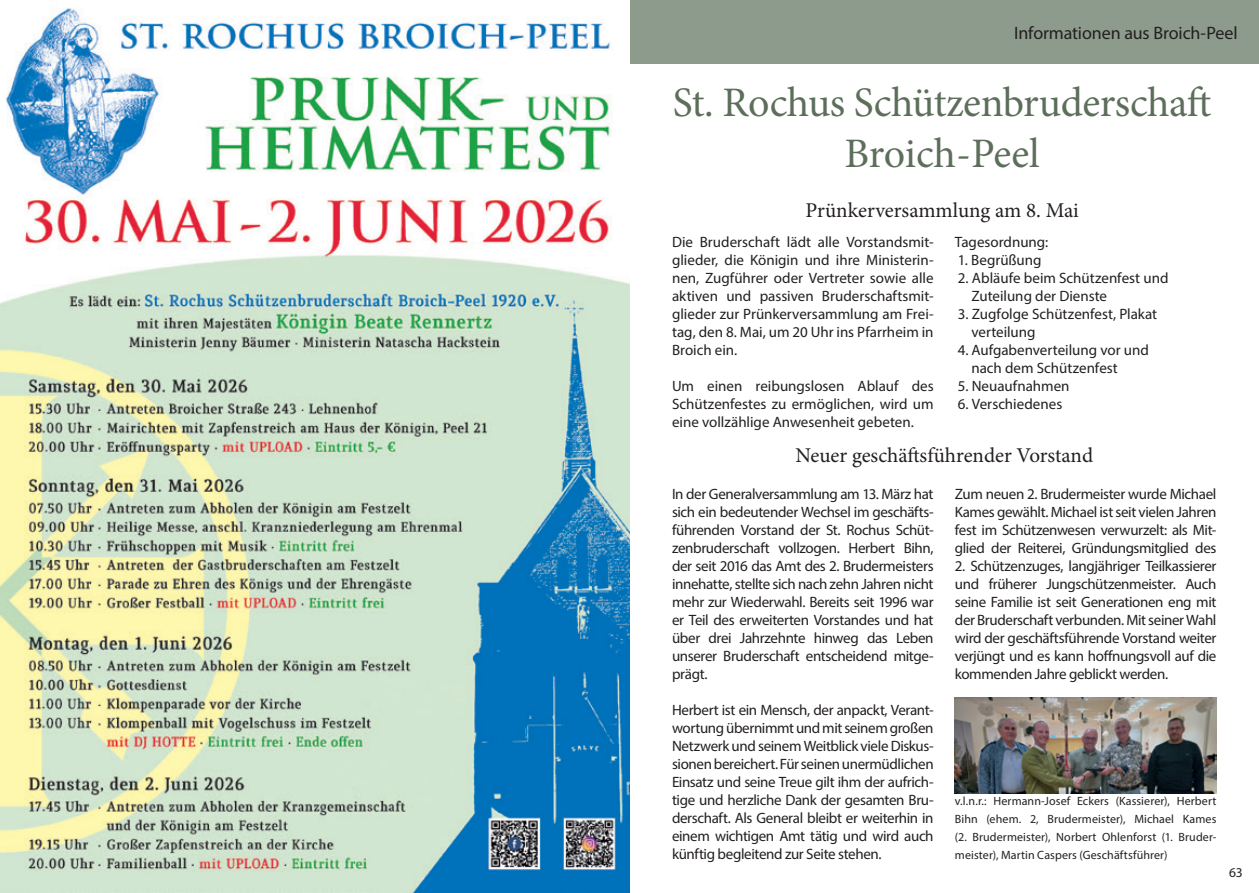
<style>
.page{position:relative;width:1259px;height:893px;background:#fff}
.page>*{position:absolute;margin:0;border:0;box-sizing:border-box;transform-origin:0 0}
.t1{font:42px/51px "Minion Pro";letter-spacing:-.01em;color:#5d6e5b;text-align:center}
.t2{font:21px "Minion Pro";color:#231f20}
.t3{font:18px "Myriad Pro";letter-spacing:-.01em;color:#231f20}
.t4{font:15px/18px "Myriad Pro";letter-spacing:-.005em;color:#231f20;text-align:justify}
.t5{font:13.5px "Myriad Pro";color:#231f20}
.t6{font:12px/18px "Myriad Pro";letter-spacing:.01em;color:#231f20;text-align:justify}
</style>
<div class="page">
<div style="left:629px;top:0;width:630px;height:64px;background:#8c9b8b"></div>
<img style="left:955px;top:697px;width:261px;height:96px">
<img style="left:0;top:8px;width:629px;height:885px">
<p class="t3" style="left:1014px;top:22px;width:225px">Informationen aus Broich-Peel</p>
<h1 class="t1" style="left:673px;top:77px;width:540px">St. Rochus Schützenbruderschaft<br>Broich-Peel</h1>
<h2 class="t2" style="left:805px;top:196px;width:275px">Prünkerversammlung am 8. Mai</h2>
<p class="t4" style="left:955px;top:233px;width:95px">Tagesordnung:</p>
<p class="t4" style="left:958px;top:251px;width:85px">1. Begrüßung</p>
<p class="t4" style="left:971px;top:269px;width:199px;text-indent:-14px">2. Abläufe beim Schützenfest und<br>Zuteilung der Dienste</p>
<p class="t4" style="left:971px;top:305px;width:187px;text-indent:-14px">3. Zugfolge Schützenfest, Plakat verteilung</p>
<p class="t4" style="left:971px;top:341px;width:179px;text-indent:-14px">4. Aufgabenverteilung vor und nach dem Schützenfest</p>
<p class="t4" style="left:958px;top:377px;width:113px">5. Neuaufnahmen</p>
<p class="t4" style="left:958px;top:395px;width:106px">6. Verschiedenes</p>
<p class="t4" style="left:672px;top:233px;width:263px">Die Bruderschaft lädt alle Vorstandsmit&shy;glieder, die Königin und ihre Ministerin&shy;nen, Zugführer oder Vertreter sowie alle aktiven und passiven Bruderschaftsmit&shy;glieder zur Prünkerversammlung am Frei&shy;tag, den 8. Mai, um 20 Uhr ins Pfarrheim in Broich ein.</p>
<p class="t4" style="left:672px;top:377px;width:263px">Um einen reibungslosen Ablauf des Schützenfestes zu ermöglichen, wird um eine vollzählige Anwesenheit gebeten.</p>
<h2 class="t2" style="left:795px;top:441px;width:299px">Neuer geschäftsführender Vorstand</h2>
<p class="t4" style="left:672px;top:485px;width:263px">In der Generalversammlung am 13. März hat sich ein bedeutender Wechsel im geschäfts&shy;führenden Vorstand der St. Rochus Schüt&shy;zenbruderschaft vollzogen. Herbert Bihn, der seit 2016 das Amt des 2. Brudermeisters innehatte, stellte sich nach zehn Jahren nicht mehr zur Wiederwahl. Bereits seit 1996 war er Teil des erweiterten Vorstandes und hat über drei Jahrzehnte hinweg das Leben unserer Bruderschaft entscheidend mitge&shy;prägt.</p>
<p class="t4" style="left:672px;top:701px;width:263px">Herbert ist ein Mensch, der anpackt, Verant&shy;wortung übernimmt und mit seinem großen Netzwerk und seinem Weitblick viele Diskus&shy;sionen bereichert. Für seinen unermüdlichen Einsatz und seine Treue gilt ihm der aufrich&shy;tige und herzliche Dank der gesamten Bru&shy;derschaft. Als General bleibt er weiterhin in einem wichtigen Amt tätig und wird auch künftig begleitend zur Seite stehen.</p>
<p class="t4" style="left:955px;top:485px;width:263px">Zum neuen 2. Brudermeister wurde Michael Kames gewählt. Michael ist seit vielen Jahren fest im Schützenwesen verwurzelt: als Mit&shy;glied der Reiterei, Gründungsmitglied des</p>
<p class="t4" style="left:955px;top:557px;width:263px">2. Schützenzuges, langjähriger Teilkassierer und früherer Jungschützenmeister. Auch seine Familie ist seit Generationen eng mit der Bruderschaft verbunden. Mit seiner Wahl wird der geschäftsführende Vorstand weiter verjüngt und es kann hoffnungsvoll auf die kommenden Jahre geblickt werden.</p>
<p class="t6" style="left:955px;top:792px;width:263px">v.l.n.r.: Hermann-Josef Eckers (Kassierer), Herbert Bihn (ehem. 2, Brudermeister), Michael Kames (2. Brudermeister), Norbert Ohlenforst (1. Bruder&shy;meister), Martin Caspers (Geschäftsführer)</p>
<p class="t5" style="left:1229px;top:864px;width:15px">63</p>
</div>
